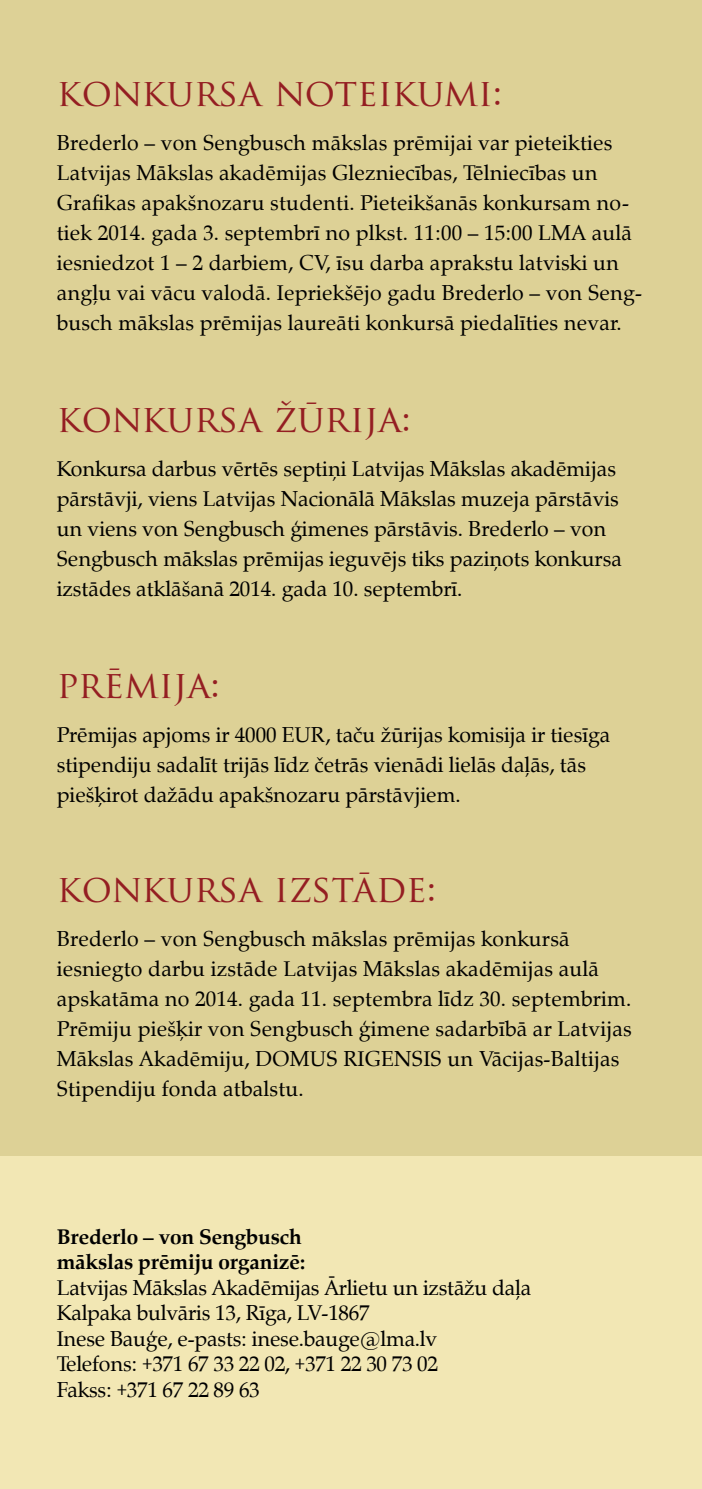
<style>
.page{position:relative;width:702px;height:1489px;background:#fff}
.page>*{position:absolute;margin:0;border:0;box-sizing:border-box;transform-origin:0 0}
.t1{font:37.5px "Trajan Pro";color:#941e22}
.t2{font:21.25px/30px "Zapf Calligraphic 801 TL";letter-spacing:.01em;color:#000}
.t3{font:21.25px/25.5px "Zapf Calligraphic 801 TL";letter-spacing:-.01em;color:#000}
.t4{font:700 21.25px/25.5px "Zapf Calligraphic 801 TL";letter-spacing:-.01em;color:#000}
</style>
<div class="page">
<div style="left:0;top:0;width:702px;height:1488px;background:#f2e7b4"></div>
<div style="left:0;top:0;width:702px;height:1155px;background:#ddd196"></div>
<h1 class="t1" style="left:57px;top:69px;width:447px">KONKURSA NOTEIKUMI:</h1>
<p class="t2" style="left:57px;top:128px;width:586px">Brederlo – von Sengbusch mākslas prēmijai var pieteikties Latvijas Mākslas akadēmijas Glezniecības, Tēlniecības un Grafikas apakšnozaru studenti. Pieteikšanās konkursam no&shy;tiek 2014. gada 3. septembrī no plkst. 11:00 – 15:00 LMA aulā iesniedzot 1 – 2 darbiem, CV, īsu darba aprakstu latviski un angļu vai vācu valodā. Iepriekšējo gadu Brederlo – von Seng&shy;busch mākslas prēmijas laureāti konkursā piedalīties nevar.</p>
<h1 class="t1" style="left:57px;top:395px;width:356px">KONKURSA ŽŪRIJA:</h1>
<p class="t2" style="left:57px;top:454px;width:566px">Konkursa darbus vērtēs septiņi Latvijas Mākslas akadēmijas pārstāvji, viens Latvijas Nacionālā Mākslas muzeja pārstāvis un viens von Sengbusch ģimenes pārstāvis. Brederlo – von Sengbusch mākslas prēmijas ieguvējs tiks paziņots konkursa izstādes atklāšanā 2014. gada 10. septembrī.</p>
<h1 class="t1" style="left:57px;top:660px;width:165px">PRĒMIJA:</h1>
<p class="t2" style="left:57px;top:720px;width:555px">Prēmijas apjoms ir 4000 EUR, taču žūrijas komisija ir tiesīga stipendiju sadalīt trijās līdz četrās vienādi lielās daļās, tās piešķirot dažādu apakšnozaru pārstāvjiem.</p>
<h1 class="t1" style="left:57px;top:864px;width:381px">KONKURSA IZSTĀDE:</h1>
<p class="t2" style="left:57px;top:923px;width:576px">Brederlo – von Sengbusch mākslas prēmijas konkursā iesniegto darbu izstāde Latvijas Mākslas akadēmijas aulā apskatāma no 2014. gada 11. septembra līdz 30. septembrim.<br>Prēmiju piešķir von Sengbusch ģimene sadarbībā ar Latvijas Mākslas Akadēmiju, DOMUS RIGENSIS un Vācijas-Baltijas Stipendiju fonda atbalstu.</p>
<p class="t4" style="left:57px;top:1223px;width:250px">Brederlo – von Sengbusch mākslas prēmiju organizē:</p>
<p class="t3" style="left:57px;top:1274px;width:476px">Latvijas Mākslas Akadēmijas Ārlietu un izstāžu daļa Kalpaka bulvāris 13, Rīga, LV-1867<br>Inese Bauģe, e-pasts: inese.bauge@lma.lv<br>Telefons: +371 67 33 22 02, +371 22 30 73 02<br>Fakss: +371 67 22 89 63</p>
</div>
